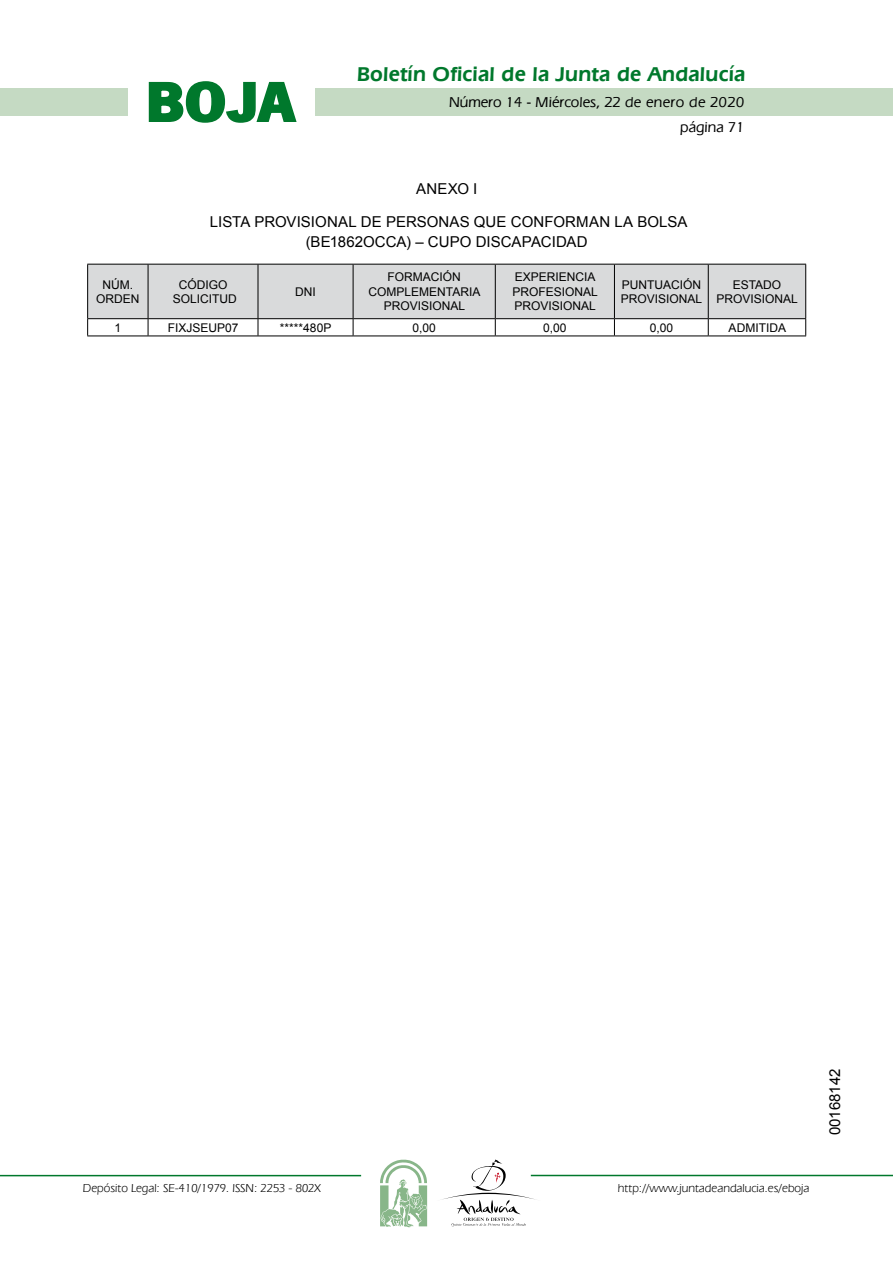
<style>
.page{position:relative;width:893px;height:1263px;background:#fff}
.page>*{position:absolute;margin:0;border:0;box-sizing:border-box;transform-origin:0 0}
.t1{font:700 57.75px "News Got T";color:#00782c;scale:1.14 1}
.t2{font:600 21px "Eras IT Cby BT";letter-spacing:.01em;color:#00782c}
.t3{font:15px/32.8px "Arial";letter-spacing:.005em;color:#000;text-align:center}
.t4{font:500 15px/24.5px "Eras IT Cby BT";color:#000;text-align:right}
.t5{font:12px/14.4px "Arial";color:#000;text-align:center}
.t6{font:12px "Eras IT Cby BT";color:#000}
</style>
<div class="page">
<div style="left:315px;top:88px;width:577px;height:28px;background:#c5dac3"></div>
<div style="left:0;top:88px;width:128px;height:28px;background:#c5dac3"></div>
<hr style="left:0;top:1175px;width:361px;height:1px;background:#00782c">
<hr style="left:531px;top:1175px;width:361px;height:1px;background:#00782c">
<svg style="left:148px;top:81px;width:149px;height:42px"></svg>
<svg style="left:380px;top:1159px;width:47px;height:68px"></svg>
<svg style="left:442px;top:1159px;width:100px;height:67px"></svg>
<svg style="left:87px;top:264px;width:719px;height:72px"></svg>
<hr style="left:87px;top:336px;width:61px;height:1px;background:#000">
<hr style="left:148px;top:336px;width:110px;height:1px;background:#000">
<hr style="left:258px;top:336px;width:95px;height:1px;background:#000">
<hr style="left:353px;top:336px;width:142px;height:1px;background:#000">
<hr style="left:495px;top:336px;width:119px;height:1px;background:#000">
<hr style="left:614px;top:336px;width:94px;height:1px;background:#000">
<hr style="left:708px;top:336px;width:98px;height:1px;background:#000">
<h1 class="t1" style="left:145px;top:68px;width:133px">BOJA</h1>
<h2 class="t2" style="left:357px;top:62px;width:390px">Boletín Oficial de la Junta de Andalucía</h2>
<p class="t4" style="left:449px;top:90px;width:297px">Número 14 - Miércoles, 22 de enero de 2020 página 71</p>
<p class="t3" style="left:210px;top:172px;width:479px">ANEXO I<br>LISTA PROVISIONAL DE PERSONAS QUE CONFORMAN LA BOLSA</p>
<p class="t3" style="left:306px;top:225px;width:283px">(BE1862OCCA) – CUPO DISCAPACIDAD</p>
<p class="t5" style="left:96px;top:277px;width:45px">NÚM.<br>ORDEN</p>
<p class="t5" style="left:173px;top:277px;width:66px">CÓDIGO<br>SOLICITUD</p>
<p class="t5" style="left:295px;top:285px;width:22px">DNI</p>
<p class="t5" style="left:368px;top:270px;width:113px">FORMACIÓN<br>COMPLEMENTARIA<br>PROVISIONAL</p>
<p class="t5" style="left:512px;top:270px;width:87px;text-align:left">EXPERIENCIA<br>PROFESIONAL<br>PROVISIONAL</p>
<p class="t5" style="left:621px;top:277px;width:83px;text-align:left">PUNTUACIÓN<br>PROVISIONAL</p>
<p class="t5" style="left:716px;top:277px;width:83px">ESTADO<br>PROVISIONAL</p>
<p class="t5" style="left:114px;top:320px;width:8px">1</p>
<p class="t5" style="left:168px;top:320px;width:72px">FIXJSEUP07</p>
<p class="t5" style="left:280px;top:320px;width:53px">*****480P</p>
<p class="t5" style="left:412px;top:320px;width:25px">0,00</p>
<p class="t5" style="left:543px;top:320px;width:25px">0,00</p>
<p class="t5" style="left:649px;top:320px;width:25px">0,00</p>
<p class="t5" style="left:728px;top:320px;width:59px">ADMITIDA</p>
<p class="t6" style="left:83px;top:1181px;width:239px">Depósito Legal: SE-410/1979. ISSN: 2253 - 802X</p>
<p class="t6" style="left:618px;top:1181px;width:193px">http://www.juntadeandalucia.es/eboja</p>
<p class="t3" style="left:818px;top:1135px;width:68px;rotate:-90deg">00168142</p>
</div>
